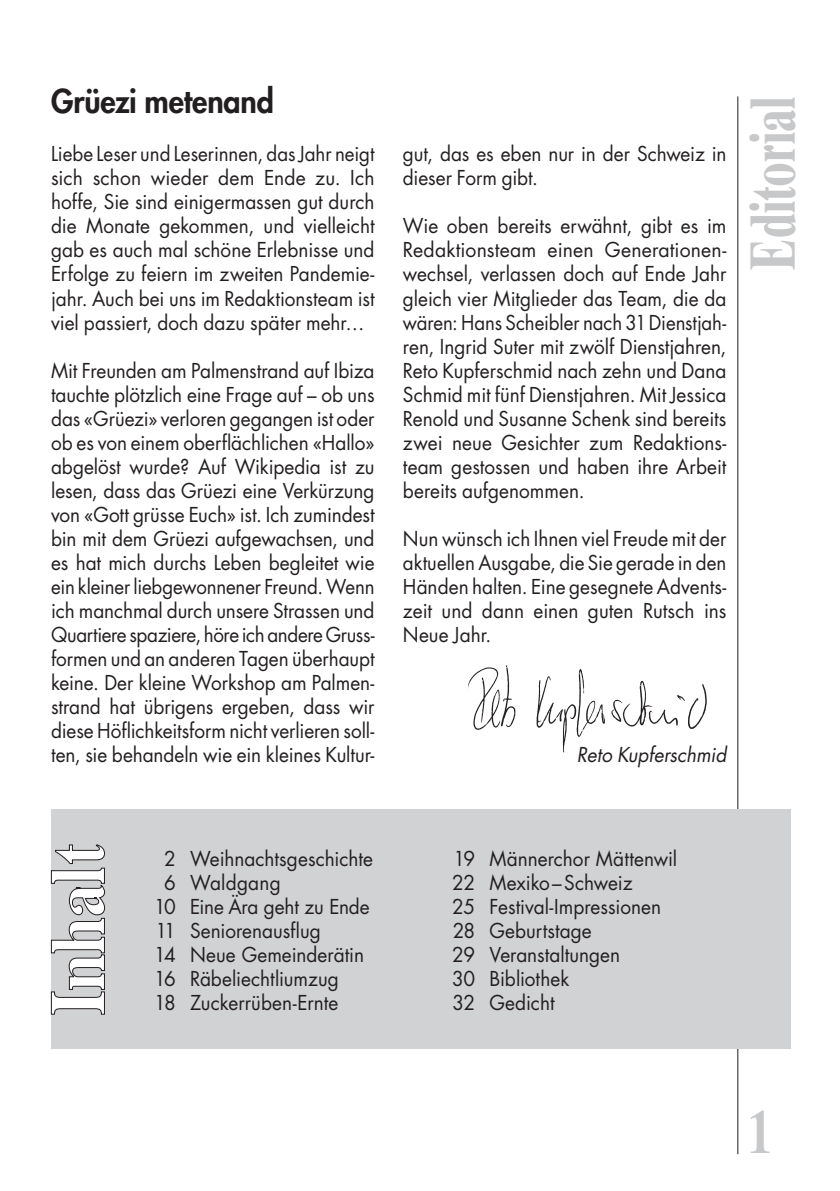
<style>
.page{position:relative;width:840px;height:1191px;background:#fff}
.page>*{position:absolute;margin:0;border:0;box-sizing:border-box;transform-origin:0 0}
.t1{font:700 64px "Times Ten LT Std";color:#c7c8ca;scale:.7 1}
.t2{font:700 60px "Times Ten LT Std";color:#c7c8ca;scale:.7 1}
.t3{font:800 32px "Futura Std";letter-spacing:-.005em;color:#231f20;scale:.95 1}
.t4{font:20px/24px "Futura Std";color:#231f20;text-align:justify;scale:.95 1}
.t5{font:20px/24px "Futura Std";color:#231f20;text-align:justify;scale:.94 1}
.t6{font:italic 20px "Futura Std";color:#231f20;scale:.95 1}
</style>
<div class="page">
<hr style="left:737px;top:96px;width:1px;height:1058px;background:#231f20">
<div style="left:51px;top:809px;width:739px;height:240px;background:#d1d2d4"></div>
<svg style="left:51px;top:844px;width:54px;height:170px"></svg>
<img style="left:467px;top:665px;width:240px;height:88px">
<h3 class="t3" style="left:51px;top:81px;width:236px">Grüezi metenand</h3>
<p class="t5" style="left:51px;top:142px;width:345px">Liebe Leser und Leserinnen, das Jahr neigt sich schon wieder dem Ende zu. Ich hoffe, Sie sind einigermassen gut durch die Monate gekommen, und vielleicht gab es auch mal schöne Erlebnisse und Erfolge zu feiern im zweiten Pandemie&shy;jahr. Auch bei uns im Redaktionsteam ist viel passiert, doch dazu später mehr…</p>
<p class="t4" style="left:51px;top:358px;width:342px">Mit Freunden am Palmenstrand auf Ibiza tauchte plötzlich eine Frage auf – ob uns das «Grüezi» verloren gegangen ist oder ob es von einem oberflächlichen «Hallo» abgelöst wurde? Auf Wikipedia ist zu lesen, dass das Grüezi eine Verkürzung von «Gott grüsse Euch» ist. Ich zumindest bin mit dem Grüezi aufgewachsen, und es hat mich durchs Leben begleitet wie ein kleiner liebgewonnener Freund. Wenn ich manchmal durch unsere Strassen und Quartiere spaziere, höre ich andere Gruss&shy;formen und an anderen Tagen überhaupt keine. Der kleine Workshop am Palmen&shy;strand hat übrigens ergeben, dass wir diese Höflichkeitsform nicht verlieren soll&shy;ten, sie behandeln wie ein kleines Kultur-</p>
<p class="t4" style="left:403px;top:142px;width:342px">gut, das es eben nur in der Schweiz in dieser Form gibt.</p>
<p class="t4" style="left:403px;top:214px;width:342px">Wie oben bereits erwähnt, gibt es im Redaktionsteam einen Generationen&shy;wechsel, verlassen doch auf Ende Jahr gleich vier Mitglieder das Team, die da wären: Hans Scheibler nach 31Dienstjah&shy;ren, Ingrid Suter mit zwölf Dienstjahren, Reto Kupferschmid nach zehn und Dana Schmid mit fünf Dienstjahren. Mit Jessica Renold und Susanne Schenk sind bereits zwei neue Gesichter zum Redaktions&shy;team gestossen und haben ihre Arbeit bereits aufgenommen.</p>
<p class="t4" style="left:403px;top:526px;width:342px">Nun wünsch ich Ihnen viel Freude mit der aktuellen Ausgabe, die Sie gerade in den Händen halten. Eine gesegnete Advents&shy;zeit und dann einen guten Rutsch ins Neue Jahr.</p>
<h1 class="t1" style="left:733px;top:271px;width:250px;rotate:-90deg">Editorial</h1>
<p class="t6" style="left:576px;top:741px;width:159px">Reto Kupferschmid</p>
<p class="t4" style="left:164px;top:846px;width:221px">2 Weihnachtsgeschichte</p>
<p class="t4" style="left:164px;top:870px;width:124px">6 Waldgang</p>
<p class="t4" style="left:154px;top:894px;width:228px">10 Eine Ära geht zu Ende</p>
<p class="t4" style="left:155px;top:918px;width:175px">11 Seniorenausflug</p>
<p class="t4" style="left:154px;top:942px;width:222px">14 Neue Gemeinderätin</p>
<p class="t4" style="left:154px;top:966px;width:196px">16 Räbeliechtliumzug</p>
<p class="t4" style="left:154px;top:990px;width:195px">18 Zuckerrüben-Ernte</p>
<p class="t4" style="left:452px;top:846px;width:238px;text-align:left">19 Männerchor Mättenwil<br>22 Mexiko–Schweiz<br>25 Festival-Impressionen<br>28 Geburtstage<br>29 Veranstaltungen<br>30 Bibliothek<br>32 Gedicht</p>
<h2 class="t2" style="left:748px;top:1096px;width:32px">1</h2>
</div>
